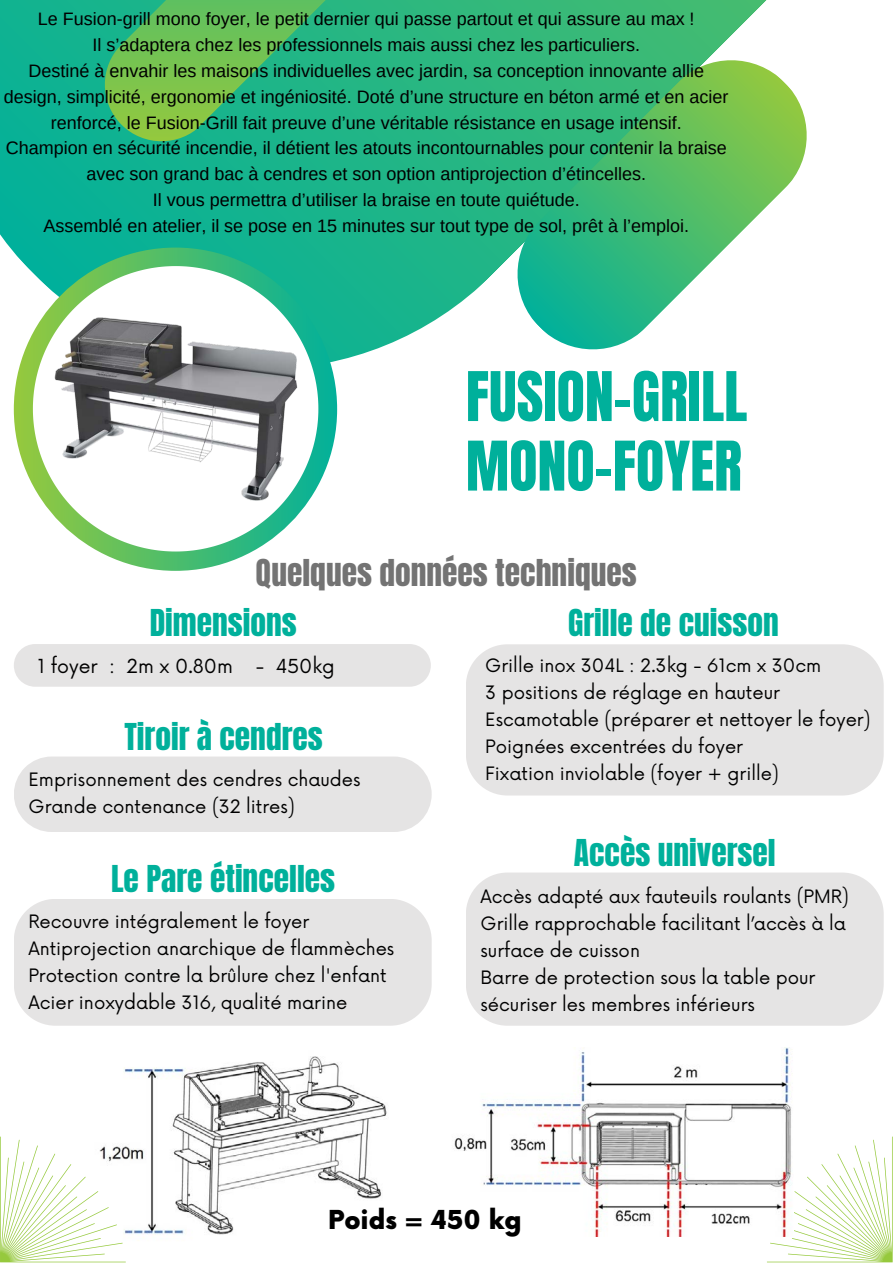
<style>
.page{position:relative;width:893px;height:1264px;background:#fff}
.page>*{position:absolute;margin:0;border:0;box-sizing:border-box;transform-origin:0 0}
.t1{font:58.05px "Anton";color:#00b09b}
.t2{font:31.5px "Anton";color:#00b09b}
.t3{font:31.5px "Anton";color:#737373}
.t4{font:900 25.5px "Now";color:#000}
.t5{font:18.9px "Now";color:#000}
.t6{font:18px/25.8px "Arimo";color:#000;text-align:center}
.t7{font:18px/27px "Now";color:#000}
</style>
<div class="page">
<svg style="left:0;top:0;width:767px;height:486px"></svg>
<svg style="left:81px;top:0;width:432px;height:165px;background:#37b977"></svg>
<svg style="left:486px;top:29px;width:321px;height:351px"></svg>
<svg style="left:14px;top:247px;width:323px;height:323px;background:#4bbc6c"></svg>
<svg style="left:33px;top:266px;width:285px;height:285px"></svg>
<img style="left:50px;top:311px;width:251px;height:194px">
<img style="left:124px;top:1056px;width:263px;height:182px">
<svg style="left:0;top:1136px;width:126px;height:126px"></svg>
<svg style="left:767px;top:1139px;width:125px;height:123px"></svg>
<img style="left:454px;top:1047px;width:339px;height:189px">
<div style="left:14px;top:644px;width:417px;height:42px;background:#e5e4e4;border-radius:21px"></div>
<div style="left:14px;top:756px;width:417px;height:76px;background:#e5e4e4"></div>
<div style="left:466px;top:644px;width:417px;height:151px;background:#e5e4e4"></div>
<div style="left:466px;top:872px;width:417px;height:153px;background:#e5e4e4"></div>
<div style="left:14px;top:899px;width:417px;height:126px;background:#e5e4e4"></div>
<p class="t6" style="left:38px;top:6px;width:658px">Le Fusion-grill mono foyer, le petit dernier qui passe partout et qui assure au max !</p>
<p class="t6" style="left:92px;top:32px;width:549px">Il s’adaptera chez les professionnels mais aussi chez les particuliers.</p>
<p class="t6" style="left:4px;top:58px;width:726px">Destiné à envahir les maisons individuelles avec jardin, sa conception innovante allie design, simplicité, ergonomie et ingéniosité. Doté d’une structure en béton armé et en acier renforcé, le Fusion-Grill fait preuve d’une véritable résistance en usage intensif.</p>
<p class="t6" style="left:6px;top:135px;width:722px">Champion en sécurité incendie, il détient les atouts incontournables pour contenir la braise avec son grand bac à cendres et son option antiprojection d’étincelles.</p>
<p class="t6" style="left:153px;top:187px;width:428px">Il vous permettra d’utiliser la braise en toute quiétude.</p>
<p class="t6" style="left:43px;top:213px;width:647px">Assemblé en atelier, il se pose en 15 minutes sur tout type de sol, prêt à l’emploi.</p>
<p class="t1" style="left:466px;top:355px;width:283px">FUSION-GRILL</p>
<p class="t1" style="left:466px;top:424px;width:277px">MONO-FOYER</p>
<p class="t3" style="left:256px;top:550px;width:382px">Quelques données techniques</p>
<p class="t2" style="left:150px;top:600px;width:148px">Dimensions</p>
<p class="t5" style="left:38px;top:655px;width:298px">1 foyer : 2m x 0.80m - 450kg</p>
<p class="t2" style="left:124px;top:713px;width:200px">Tiroir à cendres</p>
<p class="t7" style="left:28px;top:766px;width:333px">Emprisonnement des cendres chaudes</p>
<p class="t7" style="left:28px;top:793px;width:268px">Grande contenance (32 litres)</p>
<p class="t2" style="left:568px;top:600px;width:212px">Grille de cuisson</p>
<p class="t7" style="left:485px;top:653px;width:337px">Grille inox 304L : 2.3kg - 61cm x 30cm</p>
<p class="t7" style="left:485px;top:680px;width:296px">3 positions de réglage en hauteur</p>
<p class="t7" style="left:485px;top:707px;width:386px">Escamotable (préparer et nettoyer le foyer)</p>
<p class="t7" style="left:485px;top:734px;width:259px">Poignées excentrées du foyer</p>
<p class="t7" style="left:485px;top:761px;width:295px">Fixation inviolable (foyer + grille)</p>
<p class="t2" style="left:111px;top:856px;width:225px">Le Pare étincelles</p>
<p class="t7" style="left:28px;top:908px;width:282px">Recouvre intégralement le foyer</p>
<p class="t7" style="left:28px;top:935px;width:367px">Antiprojection anarchique de flammèches</p>
<p class="t7" style="left:28px;top:962px;width:360px">Protection contre la brûlure chez l'enfant</p>
<p class="t7" style="left:28px;top:989px;width:320px">Acier inoxydable 316, qualité marine</p>
<p class="t2" style="left:574px;top:829px;width:203px">Accès universel</p>
<p class="t7" style="left:480px;top:883px;width:370px">Accès adapté aux fauteuils roulants (PMR)</p>
<p class="t7" style="left:480px;top:910px;width:367px">Grille rapprochable facilitant l’accès à la surface de cuisson</p>
<p class="t7" style="left:480px;top:964px;width:336px">Barre de protection sous la table pour sécuriser les membres inférieurs</p>
<p class="t4" style="left:328px;top:1206px;width:195px">Poids = 450 kg</p>
</div>
